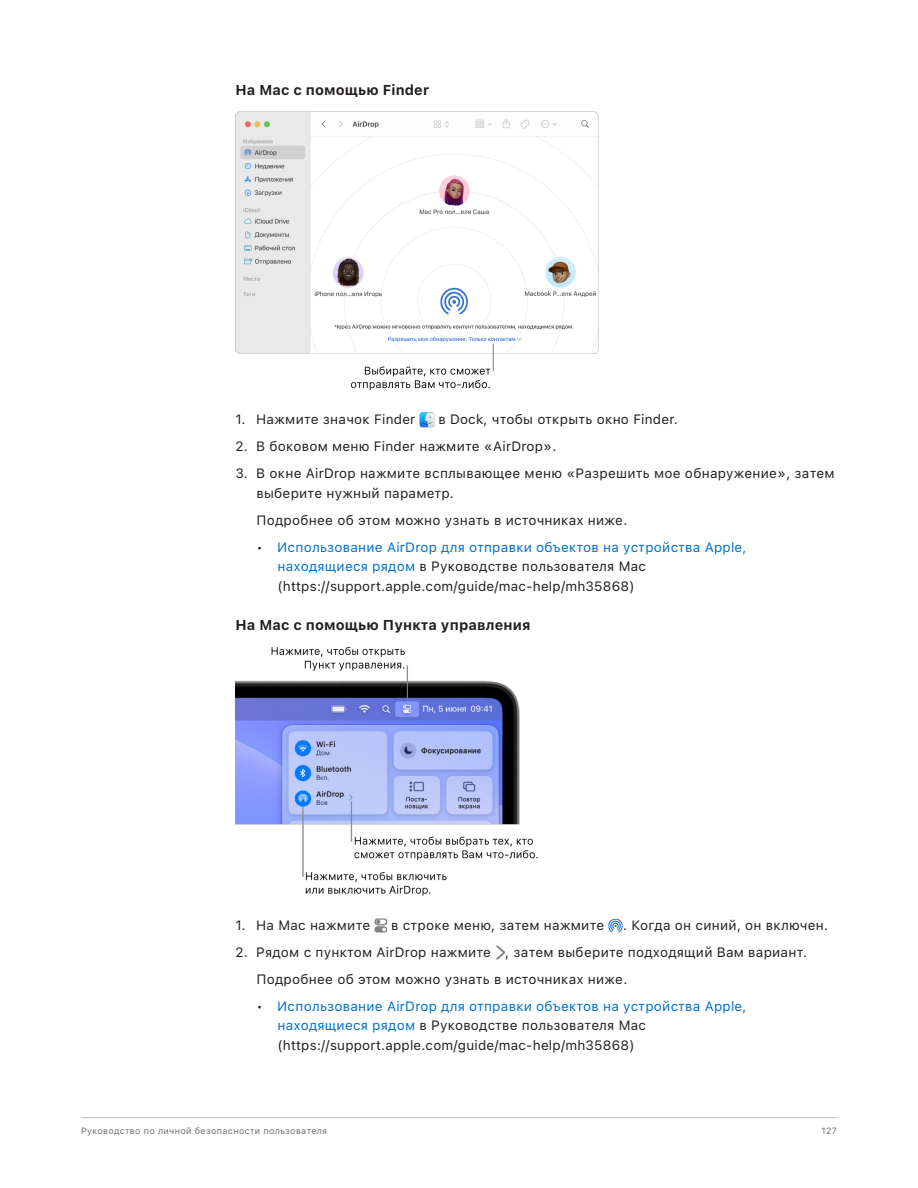
<style>
.page{position:relative;width:918px;height:1188px;background:#fff}
.page>*{position:absolute;margin:0;border:0;box-sizing:border-box;transform-origin:0 0}
.Task_Heading{font:700 14.25px "SF Pro Text";letter-spacing:.01em;color:#231f20}
.Bullet_Body_Level_1{font:13.5px/19.5px "SF Pro Text";letter-spacing:.015em;color:#231f20}
.t1{font:9px "SF Pro Text";letter-spacing:.035em;color:#6c6d70}
.s1{color:#0070c9}
</style>
<div class="page">
<hr style="left:81px;top:1117px;width:756px;height:1px;background:#bcbdc0">
<img style="left:236px;top:111px;width:363px;height:279px">
<img style="left:420px;top:413px;width:14px;height:14px">
<img style="left:236px;top:646px;width:302px;height:250px">
<img style="left:375px;top:918px;width:12px;height:15px">
<img style="left:609px;top:918px;width:14px;height:15px">
<img style="left:496px;top:945px;width:9px;height:15px">
<p class="Task_Heading" style="left:236px;top:81px;width:195px">На Mac с помощью Finder</p>
<p class="Bullet_Body_Level_1" style="left:236px;top:410px;width:181px">1. Нажмите значок Finder</p>
<p class="Bullet_Body_Level_1" style="left:438px;top:410px;width:241px">в Dock, чтобы открыть окно Finder.</p>
<p class="Bullet_Body_Level_1" style="left:236px;top:437px;width:322px">2. В боковом меню Finder нажмите «AirDrop».</p>
<p class="Bullet_Body_Level_1" style="left:256px;top:464px;width:580px;text-indent:-21px">3. В окне AirDrop нажмите всплывающее меню «Разрешить мое обнаружение», затем выберите нужный параметр.</p>
<p class="Bullet_Body_Level_1" style="left:256px;top:510px;width:372px">Подробнее об этом можно узнать в источниках ниже.</p>
<p class="Bullet_Body_Level_1" style="left:278px;top:537px;width:471px;text-indent:-21px">• <span class="s1">Использование AirDrop для отправки объектов на устройства Apple, находящиеся рядом</span> в Руководстве пользователя Mac (https://support.apple.com/guide/mac-help/mh35868)</p>
<p class="Task_Heading" style="left:236px;top:616px;width:297px">На Mac с помощью Пункта управления</p>
<p class="Bullet_Body_Level_1" style="left:236px;top:915px;width:136px">1. На Mac нажмите</p>
<p class="Bullet_Body_Level_1" style="left:391px;top:915px;width:215px">в строке меню, затем нажмите</p>
<p class="Bullet_Body_Level_1" style="left:623px;top:915px;width:206px">. Когда он синий, он включен.</p>
<p class="Bullet_Body_Level_1" style="left:236px;top:942px;width:573px">2. Рядом с пунктом AirDrop нажмите , затем выберите подходящий Вам вариант.</p>
<p class="Bullet_Body_Level_1" style="left:256px;top:969px;width:372px">Подробнее об этом можно узнать в источниках ниже.</p>
<p class="Bullet_Body_Level_1" style="left:278px;top:996px;width:471px;text-indent:-21px">• <span class="s1">Использование AirDrop для отправки объектов на устройства Apple, находящиеся рядом</span> в Руководстве пользователя Mac (https://support.apple.com/guide/mac-help/mh35868)</p>
<p class="t1" style="left:81px;top:1125px;width:248px">Руководство по личной безопасности пользователя</p>
<p class="t1" style="left:822px;top:1125px;width:17px">127</p>
</div>
